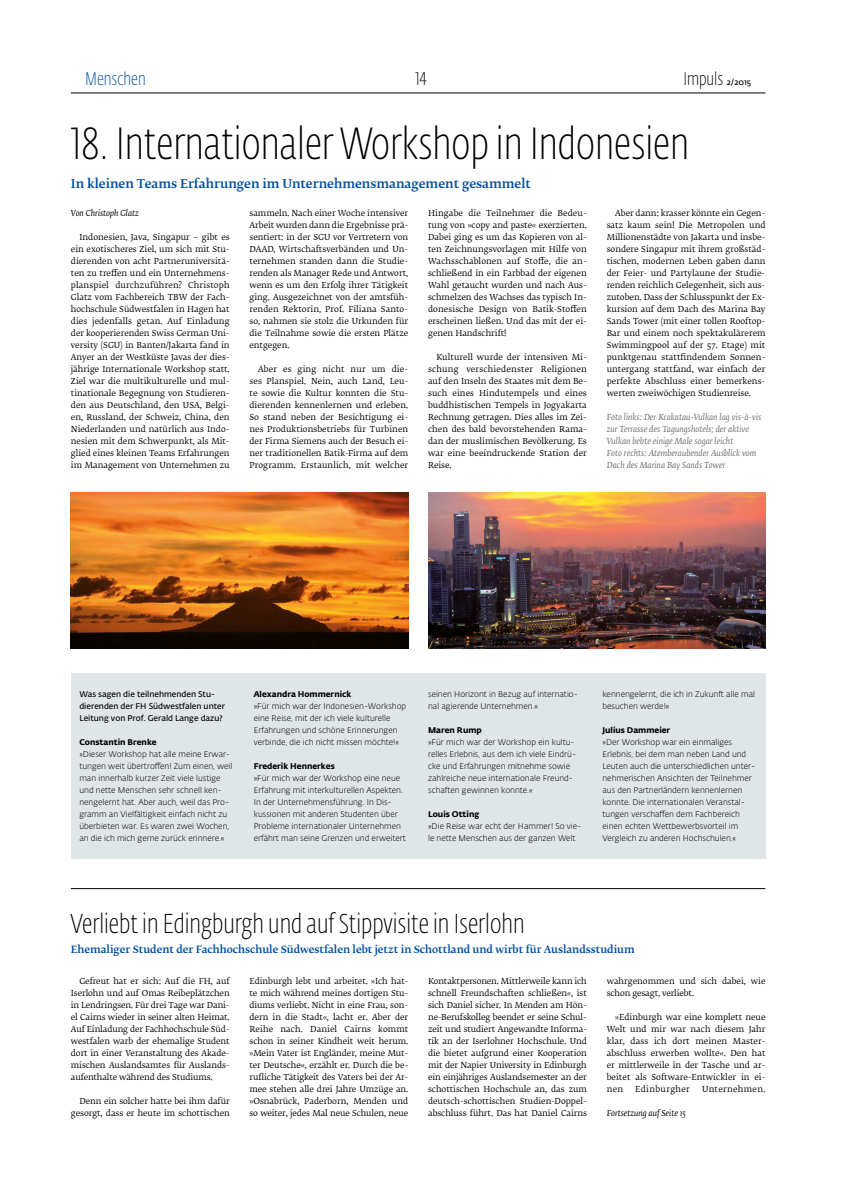
<style>
.page{position:relative;width:842px;height:1191px;background:#fff}
.page>*{position:absolute;margin:0;border:0;box-sizing:border-box;transform-origin:0 0}
.t1{font:44.5px "Fedra Sans Dis Std Thin Cond";color:#000}
.t2{font:27px "Fedra Sans Dis Std Thin Cond";color:#000}
.t3{font:18px "Fedra Sans Dis Std Thin Cond";color:#000}
.t4{font:18px "Fedra Sans Dis Std Thin Cond";color:#004f9f}
.t5{font:500 12px "Fedra Serif B Std";color:#004f9f}
.t6{font:500 10px "Fedra Serif B Std";color:#004f9f}
.t7{font:8.2px/12px "Fedra Serif B Std";color:#000;text-align:justify}
.t8{font:300 8.2px/12px "Fedra Sans Alt Std";color:#000}
.t9{font:italic 8.2px/12px "Fedra Serif B Std";color:#706f6f}
.t10{font:600 8.2px/12px "Fedra Sans Alt Std";color:#000}
.t11{font:700 8.2px "Fedra Sans Alt Std";color:#000}
.t12{font:italic 8.2px "Fedra Serif B Std";letter-spacing:-.005em;color:#000}
.t13{font:8.2px "Fedra Serif B Std";letter-spacing:.04em;color:#000}
.s1{font-family:"Fedra Sans Alt Std";font-weight:600;font-size:8.2px}
</style>
<div class="page">
<hr style="left:71px;top:92px;width:694px;height:1px;background:#000">
<hr style="left:71px;top:888px;width:694px;height:1px;background:#000">
<img style="left:71px;top:493px;width:337px;height:155px">
<img style="left:428px;top:493px;width:337px;height:155px">
<div style="left:71px;top:673px;width:694px;height:186px;background:#e0e5e8"></div>
<h3 class="t4" style="left:85px;top:68px;width:62px">Menschen</h3>
<h3 class="t3" style="left:415px;top:68px;width:13px">14</h3>
<h3 class="t3" style="left:683px;top:68px;width:69px">Impuls <span class="s1">2/2015</span></h3>
<h1 class="t1" style="left:71px;top:116px;width:620px">18. Internationaler Workshop in Indonesien</h1>
<h3 class="t5" style="left:71px;top:175px;width:461px">In kleinen Teams Erfahrungen im Unternehmensmanagement gesammelt</h3>
<p class="t12" style="left:71px;top:208px;width:69px">Von Christoph Glatz</p>
<p class="t7" style="left:71px;top:232px;width:160px;text-indent:9px">Indonesien, Java, Singapur – gibt es ein exotischeres Ziel, um sich mit Stu&shy;dierenden von acht Partneruniversitä&shy;ten zu treffen und ein Unternehmens&shy;planspiel durchzuführen? Christoph Glatz vom Fachbereich TBW der Fach&shy;hochschule Südwestfalen in Hagen hat dies jedenfalls getan. Auf Einladung der kooperierenden Swiss German Uni&shy;versity (SGU) in Banten/Jakarta fand in Anyer an der Westküste Javas der dies&shy;jährige Internationale Workshop statt.<br>Ziel war die multikulturelle und mul&shy;tinationale Begegnung von Studieren&shy;den aus Deutschland, den USA, Belgi&shy;en, Russland, der Schweiz, China, den Niederlanden und natürlich aus Indo&shy;nesien mit dem Schwerpunkt, als Mit&shy;glied eines kleinen Teams Erfahrungen im Management von Unternehmen zu</p>
<p class="t7" style="left:607px;top:208px;width:160px;text-indent:9px">Aber dann: krasser könnte ein Gegen&shy;satz kaum sein! Die Metropolen und Millionenstädte von Jakarta und insbe&shy;sondere Singapur mit ihrem großstäd&shy;tischen, modernen Leben gaben dann der Feier- und Partylaune der Studie&shy;renden reichlich Gelegenheit, sich aus&shy;zutoben. Dass der Schlusspunkt der Ex&shy;kursion auf dem Dach des Marina Bay Sands Tower (mit einer tollen Rooftop-Bar und einem noch spektakulärerem Swimmingpool auf der 57. Etage) mit punktgenau stattfindendem Sonnen&shy;untergang stattfand, war einfach der perfekte Abschluss einer bemerkens&shy;werten zweiwöchigen Studienreise.</p>
<p class="t9" style="left:607px;top:412px;width:156px">Foto links: Der Krakatau-Vulkan lag vis-à-vis zur Terrasse des Tagungshotels; der aktive Vulkan bebte einige Male sogar leicht<br>Foto rechts: Atemberaubender Ausblick vom Dach des Marina Bay Sands Tower</p>
<p class="t7" style="left:249px;top:208px;width:160px">sammeln. Nach einer Woche intensiver Arbeit wurden dann die Ergebnisse prä&shy;sentiert: in der SGU vor Vertretern von DAAD, Wirtschaftsverbänden und Un&shy;ternehmen standen dann die Studie&shy;renden als Manager Rede und Antwort, wenn es um den Erfolg ihrer Tätigkeit ging. Ausgezeichnet von der amtsfüh&shy;renden Rektorin, Prof. Filiana Santo&shy;so, nahmen sie stolz die Urkunden für die Teilnahme sowie die ersten Plätze entgegen.</p>
<p class="t7" style="left:249px;top:364px;width:160px;text-indent:9px">Aber es ging nicht nur um die&shy;ses Planspiel. Nein, auch Land, Leu&shy;te sowie die Kultur konnten die Stu&shy;dierenden kennenlernen und erleben.<br>So stand neben der Besichtigung ei&shy;nes Produktionsbetriebs für Turbinen der Firma Siemens auch der Besuch ei&shy;ner traditionellen Batik-Firma auf dem Programm. Erstaunlich, mit welcher</p>
<p class="t7" style="left:428px;top:208px;width:160px">Hingabe die Teilnehmer die Bedeu&shy;tung von »copy and paste« exerzierten.<br>Dabei ging es um das Kopieren von al&shy;ten Zeichnungsvorlagen mit Hilfe von Wachsschablonen auf Stoffe, die an&shy;schließend in ein Farbbad der eigenen Wahl getaucht wurden und nach Aus&shy;schmelzen des Wachses das typisch In&shy;donesische Design von Batik-Stoffen erscheinen ließen. Und das mit der ei&shy;genen Handschrift!</p>
<p class="t7" style="left:428px;top:352px;width:160px;text-indent:9px">Kulturell wurde der intensiven Mi&shy;schung verschiedenster Religionen auf den Inseln des Staates mit dem Be&shy;such eines Hindutempels und eines buddhistischen Tempels in Jogyakarta Rechnung getragen. Dies alles im Zei&shy;chen des bald bevorstehenden Rama&shy;dan der muslimischen Bevölkerung. Es war eine beeindruckende Station der Reise.</p>
<p class="t10" style="left:79px;top:688px;width:147px">Was sagen die teilnehmenden Stu&shy;dierenden der FH Südwestfalen unter<br>Leitung von Prof. Gerald Lange dazu?</p>
<p class="t11" style="left:79px;top:736px;width:79px">Constantin Brenke</p>
<p class="t8" style="left:79px;top:748px;width:155px">»Dieser Workshop hat alle meine Erwar&shy;tungen weit übertroffen! Zum einen, weil man innerhalb kurzer Zeit viele lustige und nette Menschen sehr schnell ken&shy;nengelernt hat. Aber auch, weil das Pro&shy;gramm an Vielfältigkeit einfach nicht zu überbieten war. Es waren zwei Wochen, an die ich mich gerne zurück erinnere.«</p>
<p class="t11" style="left:254px;top:688px;width:99px">Alexandra Hommernick</p>
<p class="t8" style="left:254px;top:700px;width:154px">»Für mich war der Indonesien-Workshop eine Reise, mit der ich viele kulturelle Erfahrungen und schöne Erinnerungen verbinde, die ich nicht missen möchte!«</p>
<p class="t11" style="left:254px;top:760px;width:83px">Frederik Hennerkes</p>
<p class="t8" style="left:254px;top:772px;width:154px">»Für mich war der Workshop eine neue Erfahrung mit interkulturellen Aspekten.<br>In der Unternehmensführung. In Dis&shy;kussionen mit anderen Studenten über Probleme internationaler Unternehmen erfährt man seine Grenzen und erweitert</p>
<p class="t8" style="left:428px;top:688px;width:151px">seinen Horizont in Bezug auf internatio&shy;nal agierende Unternehmen.«</p>
<p class="t11" style="left:428px;top:724px;width:55px">Maren Rump</p>
<p class="t8" style="left:428px;top:736px;width:150px">»Für mich war der Workshop ein kultu&shy;relles Erlebnis, aus dem ich viele Eindrü&shy;cke und Erfahrungen mitnehme sowie zahlreiche neue internationale Freund&shy;schaften gewinnen konnte.«</p>
<p class="t11" style="left:428px;top:808px;width:53px">Louis Otting</p>
<p class="t8" style="left:428px;top:820px;width:155px">»Die Reise war echt der Hammer! So vie&shy;le nette Menschen aus der ganzen Welt</p>
<p class="t8" style="left:602px;top:688px;width:154px">kennengelernt, die ich in Zukunft alle mal besuchen werde!«</p>
<p class="t11" style="left:602px;top:724px;width:69px">Julius Dammeier</p>
<p class="t8" style="left:602px;top:736px;width:154px">»Der Workshop war ein einmaliges Erlebnis, bei dem man neben Land und Leuten auch die unterschiedlichen unter&shy;nehmerischen Ansichten der Teilnehmer aus den Partnerländern kennenlernen konnte. Die internationalen Veranstal&shy;tungen verschaffen dem Fachbereich einen echten Wettbewerbsvorteil im Vergleich zu anderen Hochschulen.«</p>
<h2 class="t2" style="left:71px;top:906px;width:455px">Verliebt in Edingburgh und auf Stippvisite in Iserlohn</h2>
<p class="t6" style="left:71px;top:942px;width:565px">Ehemaliger Student der Fachhochschule Südwestfalen lebt jetzt in Schottland und wirbt für Auslandsstudium</p>
<p class="t7" style="left:71px;top:976px;width:160px;text-indent:9px">Gefreut hat er sich: Auf die FH, auf Iserlohn und auf Omas Reibeplätzchen in Lendringsen. Für drei Tage war Dani&shy;el Cairns wieder in seiner alten Heimat.<br>Auf Einladung der Fachhochschule Süd&shy;westfalen warb der ehemalige Student dort in einer Veranstaltung des Akade&shy;mischen Auslandsamtes für Auslands&shy;aufenthalte während des Studiums.</p>
<p class="t7" style="left:71px;top:1096px;width:160px;text-align:right">Denn ein solcher hatte bei ihm dafür gesorgt, dass er heute im schottischen</p>
<p class="t7" style="left:249px;top:976px;width:160px">Edinburgh lebt und arbeitet. »Ich hat&shy;te mich während meines dortigen Stu&shy;diums verliebt. Nicht in eine Frau, son&shy;dern in die Stadt«, lacht er. Aber der Reihe nach. Daniel Cairns kommt schon in seiner Kindheit weit herum. »Mein Vater ist Engländer, meine Mut&shy;ter Deutsche«, erzählt er. Durch die be&shy;rufliche Tätigkeit des Vaters bei der Ar&shy;mee stehen alle drei Jahre Umzüge an. »Osnabrück, Paderborn, Menden und so weiter, jedes Mal neue Schulen, neue</p>
<p class="t7" style="left:428px;top:976px;width:160px">Kontaktpersonen. Mittlerweile kann ich schnell Freundschaften schließen«, ist sich Daniel sicher. In Menden am Hön&shy;ne-Berufskolleg beendet er seine Schul&shy;zeit und studiert Angewandte Informa&shy;tik an der Iserlohner Hochschule. Und die bietet aufgrund einer Kooperation mit der Napier University in Edinburgh ein einjähriges Auslandsemester an der schottischen Hochschule an, das zum deutsch-schottischen Studien-Doppel&shy;abschluss führt. Das hat Daniel Cairns</p>
<p class="t7" style="left:607px;top:976px;width:160px">wahrgenommen und sich dabei, wie schon gesagt, verliebt.</p>
<p class="t7" style="left:607px;top:1012px;width:160px;text-indent:9px">»Edinburgh war eine komplett neue Welt und mir war nach diesem Jahr klar, dass ich dort meinen Master&shy;abschluss erwerben wollte«. Den hat er mittlerweile in der Tasche und ar&shy;beitet als Software-Entwickler in ei&shy;nen</p>
<p class="t13" style="left:635px;top:1083px;width:56px">Edinburgher</p>
<p class="t13" style="left:702px;top:1083px;width:65px">Unternehmen.</p>
<p class="t12" style="left:607px;top:1108px;width:81px">Fortsetzung auf Seite 15</p>
</div>
